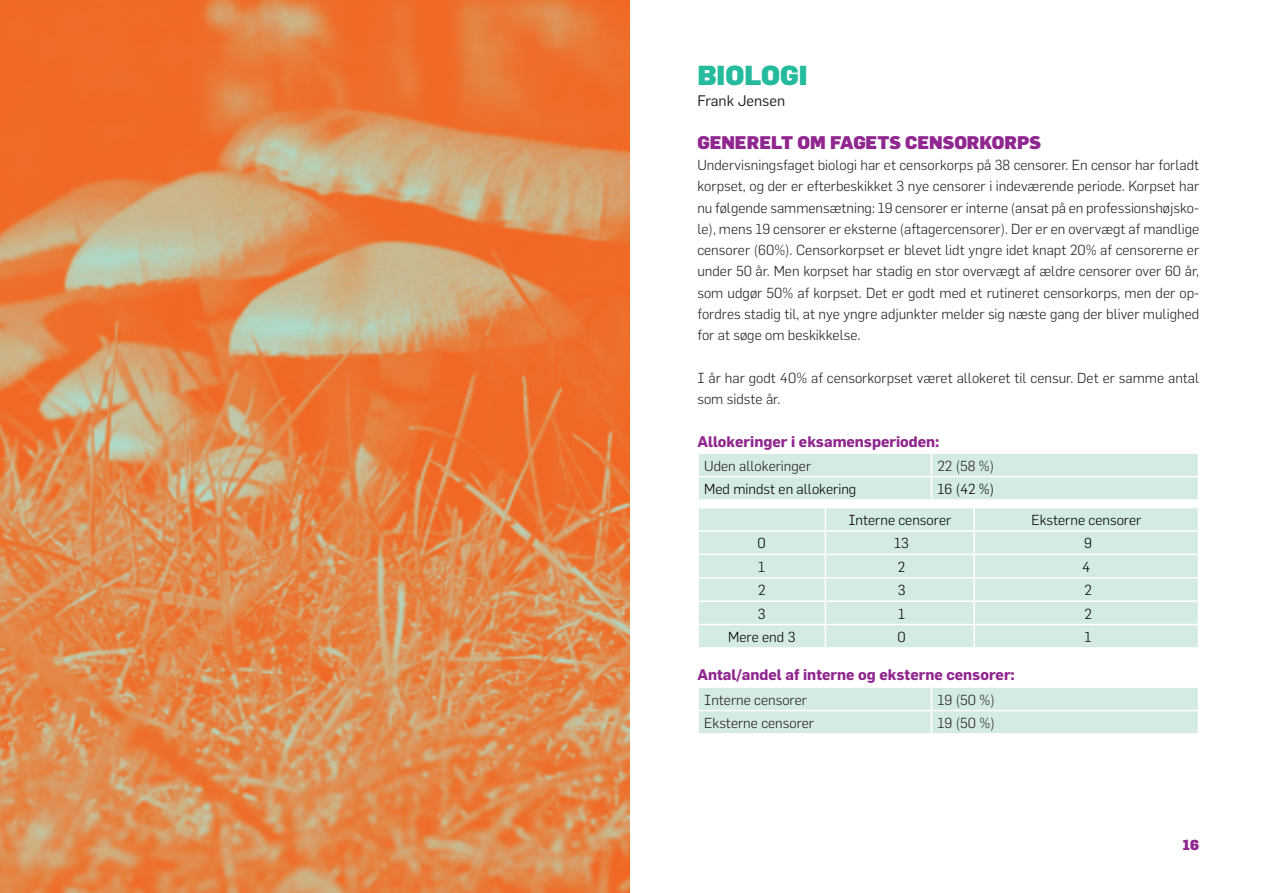
<style>
.page{position:relative;width:1263px;height:893px;background:#fff}
.page>*{position:absolute;margin:0;border:0;box-sizing:border-box;transform-origin:0 0}
.MR_1{font:900 27px "Flama";color:#24bb9d}
.MR_2{font:900 18px "Flama";color:#90268f}
.MR_3{font:700 15px "Flama";color:#90268f}
.Forfatter{font:15px "Flama";color:#231f20}
.Brød{font:300 14.25px/21.3px "Flama";color:#231f20;text-align:justify}
.Brødtekst1{font:300 14.25px "Flama";color:#000}
.Brødtekst1-2{font:300 14.25px "Flama";color:#231f20}
.t1{font:900 14.25px "Flama";color:#90268f}
</style>
<div class="page">
<div style="left:698px;top:454px;width:500px;height:45px;background:#d4ebe2"></div>
<div style="left:699px;top:508px;width:499px;height:22px;background:#d4ebe2"></div>
<div style="left:699px;top:532px;width:499px;height:115px;background:#d4ebe2"></div>
<hr style="left:973px;top:532px;width:2px;height:22px;background:#fff">
<hr style="left:973px;top:578px;width:2px;height:22px;background:#fff">
<hr style="left:973px;top:625px;width:2px;height:22px;background:#fff">
<hr style="left:973px;top:508px;width:2px;height:22px;background:#fff">
<hr style="left:697px;top:554px;width:128px;height:1px;background:#fff">
<hr style="left:825px;top:554px;width:149px;height:1px;background:#fff">
<hr style="left:974px;top:554px;width:225px;height:1px;background:#fff">
<hr style="left:973px;top:555px;width:2px;height:22px;background:#fff">
<hr style="left:697px;top:577px;width:128px;height:1px;background:#fff">
<hr style="left:825px;top:577px;width:149px;height:1px;background:#fff">
<hr style="left:974px;top:577px;width:225px;height:1px;background:#fff">
<hr style="left:697px;top:600px;width:128px;height:2px;background:#fff">
<hr style="left:825px;top:600px;width:149px;height:2px;background:#fff">
<svg style="left:825px;top:508px;width:1px;height:139px"></svg>
<hr style="left:974px;top:600px;width:225px;height:2px;background:#fff">
<hr style="left:973px;top:602px;width:2px;height:22px;background:#fff">
<hr style="left:697px;top:624px;width:128px;height:1px;background:#fff">
<hr style="left:825px;top:624px;width:149px;height:1px;background:#fff">
<hr style="left:974px;top:624px;width:225px;height:1px;background:#fff">
<svg style="left:699px;top:687px;width:499px;height:46px"></svg>
<img style="left:0;top:0;width:629px;height:893px">
<p class="MR_1" style="left:697px;top:58px;width:111px">BIOLOGI</p>
<p class="Forfatter" style="left:697px;top:92px;width:89px">Frank Jensen</p>
<p class="MR_2" style="left:697px;top:131px;width:345px">GENERELT OM FAGETS CENSORKORPS</p>
<p class="Brød" style="left:697px;top:154px;width:503px">Undervisningsfaget biologi har et censorkorps på 38 censorer. En censor har forladt korpset, og der er efterbeskikket 3 nye censorer i indeværende periode. Korpset har nu følgende sammensætning: 19 censorer er interne (ansat på en professionshøjsko&shy;le), mens 19 censorer er eksterne (aftagercensorer). Der er en overvægt af mandlige censorer (60%). Censorkorpset er blevet lidt yngre idet knapt 20% af censorerne er under 50 år. Men korpset har stadig en stor overvægt af ældre censorer over 60 år, som udgør 50% af korpset. Det er godt med et rutineret censorkorps, men der op&shy;fordres stadig til, at nye yngre adjunkter melder sig næste gang der bliver mulighed for at søge om beskikkelse.</p>
<p class="Brød" style="left:697px;top:367px;width:503px">I år har godt 40% af censorkorpset været allokeret til censur. Det er samme antal som sidste år.</p>
<p class="MR_3" style="left:697px;top:432px;width:244px">Allokeringer i eksamensperioden:</p>
<p class="Brødtekst1-2" style="left:704px;top:457px;width:109px">Uden allokeringer</p>
<p class="Brødtekst1-2" style="left:937px;top:457px;width:58px">22 (58 %)</p>
<p class="Brødtekst1" style="left:704px;top:481px;width:154px">Med mindst en allokering</p>
<p class="Brødtekst1" style="left:937px;top:481px;width:58px">16 (42 %)</p>
<p class="Brødtekst1" style="left:848px;top:512px;width:104px">Interne censorer</p>
<p class="Brødtekst1" style="left:1031px;top:512px;width:112px">Eksterne censorer</p>
<p class="Brødtekst1" style="left:758px;top:535px;width:10px">0</p>
<p class="Brødtekst1" style="left:894px;top:535px;width:16px">13</p>
<p class="Brødtekst1" style="left:1084px;top:535px;width:9px">9</p>
<p class="Brødtekst1" style="left:758px;top:558px;width:9px">1</p>
<p class="Brødtekst1" style="left:898px;top:558px;width:9px">2</p>
<p class="Brødtekst1" style="left:1082px;top:558px;width:10px">4</p>
<p class="Brødtekst1" style="left:758px;top:582px;width:9px">2</p>
<p class="Brødtekst1" style="left:898px;top:582px;width:9px">3</p>
<p class="Brødtekst1" style="left:1084px;top:582px;width:9px">2</p>
<p class="Brødtekst1" style="left:758px;top:605px;width:9px">3</p>
<p class="Brødtekst1" style="left:898px;top:605px;width:9px">1</p>
<p class="Brødtekst1" style="left:1084px;top:605px;width:9px">2</p>
<p class="Brødtekst1" style="left:728px;top:629px;width:69px">Mere end 3</p>
<p class="Brødtekst1" style="left:897px;top:629px;width:10px">0</p>
<p class="Brødtekst1" style="left:1084px;top:629px;width:9px">1</p>
<p class="MR_3" style="left:697px;top:666px;width:319px">Antal/andel af interne og eksterne censorer:</p>
<p class="Brødtekst1-2" style="left:704px;top:691px;width:104px">Interne censorer</p>
<p class="Brødtekst1-2" style="left:937px;top:691px;width:59px">19 (50 %)</p>
<p class="Brødtekst1-2" style="left:704px;top:714px;width:112px">Eksterne censorer</p>
<p class="Brødtekst1-2" style="left:937px;top:714px;width:59px">19 (50 %)</p>
<p class="t1" style="left:1182px;top:836px;width:18px">16</p>
</div>
